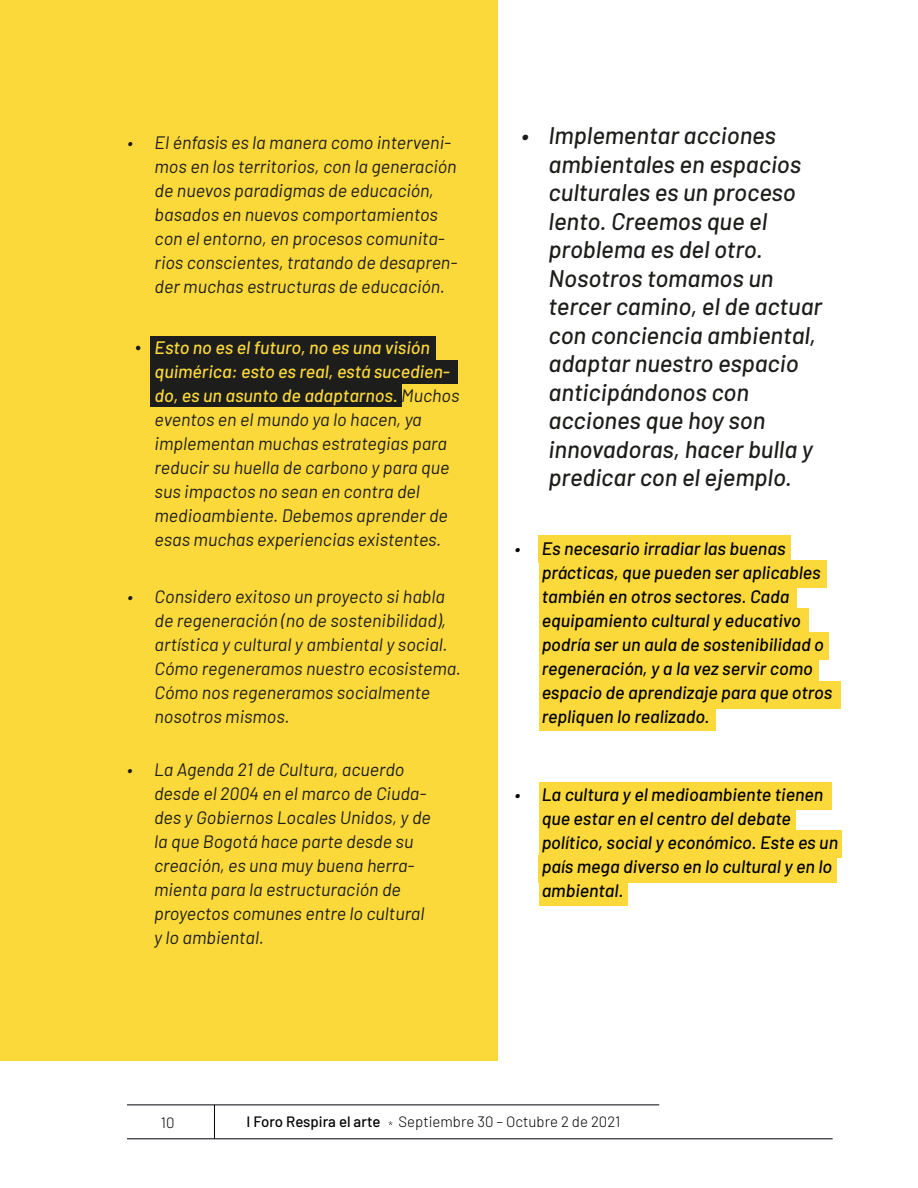
<style>
.page{position:relative;width:918px;height:1188px;background:#fff}
.page>*{position:absolute;margin:0;border:0;box-sizing:border-box;transform-origin:0 0}
.t1{font:italic 500 24px/28.5px "Barlow";color:#1d1d1b}
.t2{font:italic 18px/24px "Barlow";color:#1d1d1b}
.t3{font:italic 500 18px/24px "Barlow";color:#000}
.t4{font:300 15px "Barlow";color:#000}
.s1{font-weight:500;color:#fbd93b}
.s2{font-weight:500}
</style>
<div class="page">
<div style="left:539px;top:535px;width:252px;height:28px;background:#fbd93b"></div>
<div style="left:539px;top:560px;width:288px;height:28px;background:#fbd93b"></div>
<div style="left:539px;top:584px;width:257px;height:28px;background:#fbd93b"></div>
<div style="left:539px;top:608px;width:270px;height:28px;background:#fbd93b"></div>
<div style="left:539px;top:632px;width:290px;height:28px;background:#fbd93b"></div>
<div style="left:539px;top:657px;width:279px;height:28px;background:#fbd93b"></div>
<div style="left:539px;top:681px;width:301px;height:28px;background:#fbd93b"></div>
<div style="left:539px;top:703px;width:177px;height:28px;background:#fbd93b"></div>
<div style="left:539px;top:782px;width:292px;height:27px;background:#fbd93b"></div>
<div style="left:539px;top:806px;width:257px;height:28px;background:#fbd93b"></div>
<div style="left:539px;top:830px;width:303px;height:28px;background:#fbd93b"></div>
<div style="left:539px;top:855px;width:298px;height:28px;background:#fbd93b"></div>
<div style="left:539px;top:878px;width:88px;height:28px;background:#fbd93b"></div>
<div style="left:0;top:0;width:497px;height:1060px;background:#fbd93b"></div>
<hr style="left:127px;top:1105px;width:532px;height:1px;background:#000209">
<hr style="left:127px;top:1139px;width:706px;height:1px;background:#000209">
<hr style="left:214px;top:1105px;width:1px;height:34px;background:#000209">
<div style="left:150px;top:336px;width:286px;height:24px;background:#1d1d1b"></div>
<div style="left:150px;top:360px;width:307px;height:23px;background:#1d1d1b"></div>
<div style="left:150px;top:383px;width:251px;height:24px;background:#1d1d1b"></div>
<svg style="left:136px;top:346px;width:4px;height:4px"></svg>
<p class="t2" style="left:155px;top:129px;width:304px;text-indent:-27px">• El énfasis es la manera como interveni&shy;mos en los territorios, con la generación de nuevos paradigmas de educación, basados en nuevos comportamientos con el entorno, en procesos comunita&shy;rios conscientes, tratando de desapren&shy;der muchas estructuras de educación.</p>
<p class="t2" style="left:155px;top:334px;width:306px;text-indent:-27px"><span class="s1">• Esto no es el futuro, no es una visión quimérica: esto es real, está sucedien&shy;do, es un asunto de adaptarnos.</span> Muchos eventos en el mundo ya lo hacen, ya implementan muchas estrategias para reducir su huella de carbono y para que sus impactos no sean en contra del medioambiente. Debemos aprender de esas muchas experiencias existentes.</p>
<p class="t2" style="left:155px;top:583px;width:308px;text-indent:-27px">• Considero exitoso un proyecto si habla de regeneración (no de sostenibilidad), artística y cultural y ambiental y social.<br>Cómo regeneramos nuestro ecosistema.<br>Cómo nos regeneramos socialmente nosotros mismos.</p>
<p class="t2" style="left:154px;top:756px;width:278px;text-indent:-27px">• La Agenda 21 de Cultura, acuerdo desde el 2004 en el marco de Ciuda&shy;des y Gobiernos Locales Unidos, y de la que Bogotá hace parte desde su creación, es una muy buena herra&shy;mienta para la estructuración de proyectos comunes entre lo cultural y lo ambiental.</p>
<p class="t1" style="left:549px;top:120px;width:275px;text-indent:-27px">• Implementar acciones ambientales en espacios culturales es un proceso lento. Creemos que el problema es del otro.<br>Nosotros tomamos un tercer camino, el de actuar con conciencia ambiental, adaptar nuestro espacio anticipándonos con acciones que hoy son innovadoras, hacer bulla y predicar con el ejemplo.</p>
<p class="t3" style="left:542px;top:535px;width:292px;text-indent:-27px">• Es necesario irradiar las buenas prácticas, que pueden ser aplicables también en otros sectores. Cada equipamiento cultural y educativo podría ser un aula de sostenibilidad o regeneración, y a la vez servir como espacio de aprendizaje para que otros repliquen lo realizado.</p>
<p class="t3" style="left:542px;top:781px;width:298px;text-indent:-27px">• La cultura y el medioambiente tienen que estar en el centro del debate político, social y económico. Este es un país mega diverso en lo cultural y en lo ambiental.</p>
<p class="t4" style="left:161px;top:1112px;width:15px">10</p>
<p class="t4" style="left:247px;top:1111px;width:375px"><span class="s2">I Foro Respira el arte</span> Septiembre 30 – Octubre 2 de 2021</p>
</div>
